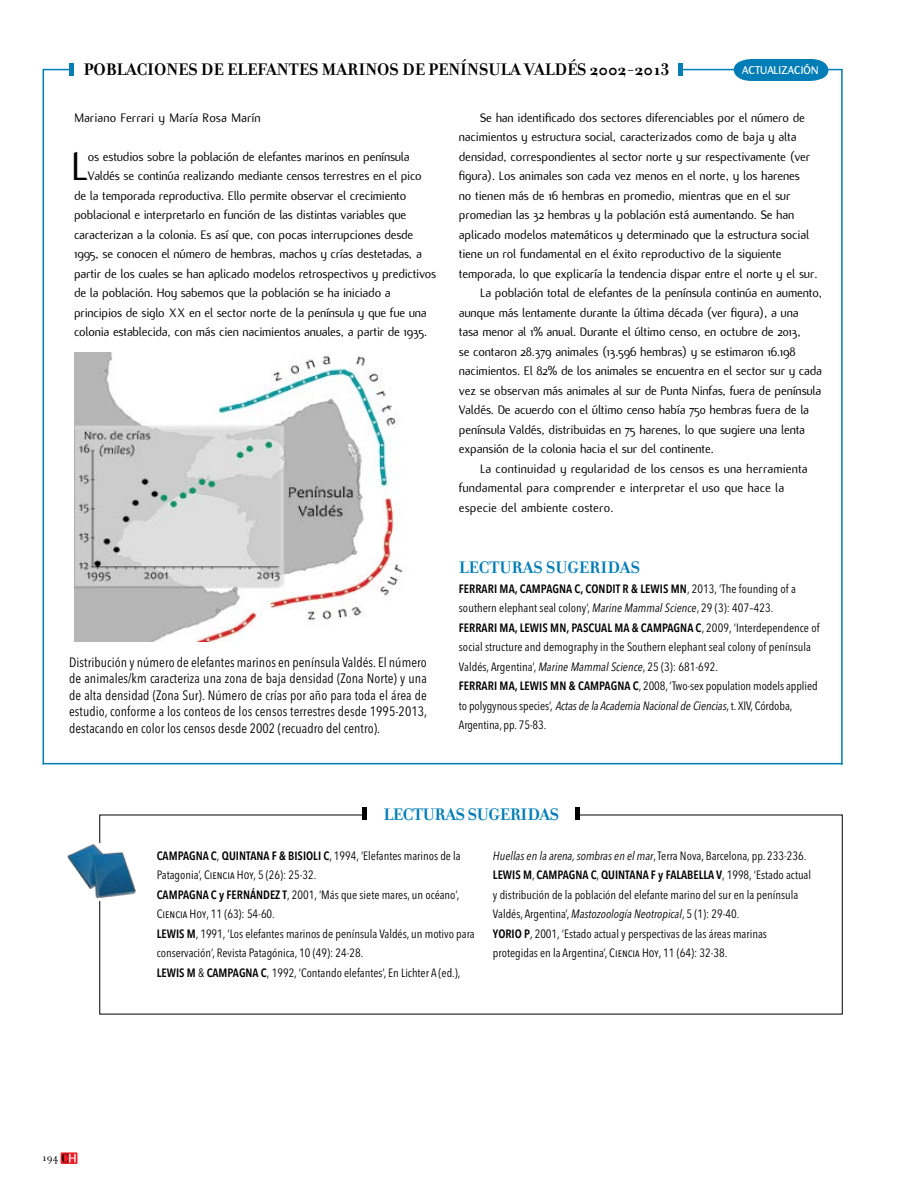
<style>
.page{position:relative;width:915px;height:1191px;background:#fff}
.page>*{position:absolute;margin:0;border:0;box-sizing:border-box;transform-origin:0 0}
.t1{font:43.8px "Flux";color:#000}
.t2{font:700 18px "Filosofia";color:#000}
.t3{font:700 18px "Filosofia";letter-spacing:.005em;color:#007db6}
.t4{font:700 18px "Filosofia";letter-spacing:-.015em;color:#007db6}
.t5{font:13.5px "Flux";letter-spacing:-.015em;color:#000}
.t6{font:condensed 13.5px/16.5px "Avenir Next LT Pro";letter-spacing:.005em;color:#000;text-align:justify}
.t7{font:13.5px "Flux";letter-spacing:.005em;color:#000}
.t8{font:700 12.15px "Flux";color:#fff}
.t9{font:condensed 12px/19.5px "Avenir Next LT Pro";color:#000}
.t10{font:600 condensed 12px "Avenir Next LT Pro";letter-spacing:.005em;color:#000}
.t11{font:11.25px "Filosofia";color:#000}
.s1{font-weight:600}
.s2{font-style:italic}
</style>
<div class="page">
<img style="left:74px;top:352px;width:329px;height:289px">
<hr style="left:575px;top:807px;width:4px;height:12px;background:#000">
<hr style="left:362px;top:807px;width:4px;height:12px;background:#000">
<img style="left:67px;top:844px;width:69px;height:55px">
<hr style="left:43px;top:69px;width:799px;height:1px;background:#007db6">
<hr style="left:43px;top:763px;width:799px;height:1px;background:#007db6">
<div style="left:74px;top:43px;width:603px;height:55px;background:#fff"></div>
<div style="left:69px;top:63px;width:5px;height:12px;background:#007db6"></div>
<div style="left:677px;top:63px;width:5px;height:12px;background:#007db6"></div>
<hr style="left:43px;top:70px;width:1px;height:694px;background:#007db6">
<hr style="left:840px;top:70px;width:2px;height:694px;background:#007db6">
<svg style="left:733px;top:59px;width:95px;height:22px;background:#1487bb"></svg>
<svg style="left:61px;top:1152px;width:16px;height:12px"></svg>
<svg style="left:62px;top:1153px;width:14px;height:9px"></svg>
<h2 class="t2" style="left:83px;top:59px;width:587px">POBLACIONES DE ELEFANTES MARINOS DE PENÍNSULA VALDÉS 2002-2013</h2>
<p class="t8" style="left:741px;top:63px;width:13px">ACTUALI</p>
<p class="t8" style="left:781px;top:63px;width:39px">ZACIÓN</p>
<p class="t7" style="left:74px;top:110px;width:188px">Mariano Ferrari y María Rosa Marín</p>
<h1 class="t1" style="left:71px;top:142px;width:19px">L</h1>
<p class="t5" style="left:88px;top:149px;width:323px">os estudios sobre la población de elefantes marinos en península</p>
<p class="t5" style="left:88px;top:168px;width:335px">Valdés se continúa realizando mediante censos terrestres en el pico</p>
<p class="t5" style="left:74px;top:188px;width:334px">de la temporada reproductiva. Ello permite observar el crecimiento</p>
<p class="t5" style="left:74px;top:207px;width:334px">poblacional e interpretarlo en función de las distintas variables que</p>
<p class="t5" style="left:74px;top:227px;width:341px">caracterizan a la colonia. Es así que, con pocas interrupciones desde</p>
<p class="t5" style="left:74px;top:246px;width:349px">1995, se conocen el número de hembras, machos y crías destetadas, a</p>
<p class="t5" style="left:74px;top:266px;width:363px">partir de los cuales se han aplicado modelos retrospectivos y predictivos</p>
<p class="t5" style="left:74px;top:285px;width:318px">de la población. Hoy sabemos que la población se ha iniciado a</p>
<p class="t5" style="left:74px;top:305px;width:354px">principios de siglo XX en el sector norte de la península y que fue una</p>
<p class="t5" style="left:74px;top:324px;width:354px">colonia establecida, con más cien nacimientos anuales, a partir de 1935.</p>
<p class="t6" style="left:69px;top:654px;width:359px">Distribución y número de elefantes marinos en península Valdés. El número de animales/km caracteriza una zona de baja densidad (Zona Norte) y una de alta densidad (Zona Sur). Número de crías por año para toda el área de estudio, conforme a los conteos de los censos terrestres desde 1995-2013, destacando en color los censos desde 2002 (recuadro del centro).</p>
<p class="t5" style="left:480px;top:110px;width:326px">Se han identificado dos sectores diferenciables por el número de</p>
<p class="t5" style="left:458px;top:129px;width:339px">nacimientos y estructura social, caracterizados como de baja y alta</p>
<p class="t5" style="left:458px;top:149px;width:353px">densidad, correspondientes al sector norte y sur respectivamente (ver</p>
<p class="t5" style="left:458px;top:168px;width:342px">figura). Los animales son cada vez menos en el norte, y los harenes</p>
<p class="t5" style="left:458px;top:188px;width:333px">no tienen más de 16 hembras en promedio, mientras que en el sur</p>
<p class="t5" style="left:458px;top:207px;width:337px">promedian las 32 hembras y la población está aumentando. Se han</p>
<p class="t5" style="left:458px;top:227px;width:352px">aplicado modelos matemáticos y determinado que la estructura social</p>
<p class="t5" style="left:458px;top:246px;width:324px">tiene un rol fundamental en el éxito reproductivo de la siguiente</p>
<p class="t5" style="left:458px;top:266px;width:360px">temporada, lo que explicaría la tendencia dispar entre el norte y el sur.</p>
<p class="t5" style="left:480px;top:285px;width:343px">La población total de elefantes de la península continúa en aumento,</p>
<p class="t5" style="left:458px;top:305px;width:341px">aunque más lentamente durante la última década (ver figura), a una</p>
<p class="t5" style="left:458px;top:324px;width:343px">tasa menor al 1% anual. Durante el último censo, en octubre de 2013,</p>
<p class="t5" style="left:458px;top:344px;width:338px">se contaron 28.379 animales (13.596 hembras) y se estimaron 16.198</p>
<p class="t5" style="left:458px;top:363px;width:364px">nacimientos. El 82% de los animales se encuentra en el sector sur y cada</p>
<p class="t5" style="left:458px;top:383px;width:364px">vez se observan más animales al sur de Punta Ninfas, fuera de península</p>
<p class="t5" style="left:458px;top:402px;width:352px">Valdés. De acuerdo con el último censo había 750 hembras fuera de la</p>
<p class="t5" style="left:458px;top:422px;width:347px">península Valdés, distribuidas en 75 harenes, lo que sugiere una lenta</p>
<p class="t5" style="left:458px;top:441px;width:256px">expansión de la colonia hacia el sur del continente.</p>
<p class="t7" style="left:480px;top:461px;width:329px">La continuidad y regularidad de los censos es una herramienta</p>
<p class="t7" style="left:458px;top:480px;width:327px">fundamental para comprender e interpretar el uso que hace la</p>
<p class="t7" style="left:458px;top:500px;width:156px">especie del ambiente costero.</p>
<h2 class="t3" style="left:458px;top:557px;width:182px">LECTURAS SUGERIDAS</h2>
<p class="t10" style="left:458px;top:581px;width:12px">FERRARI</p>
<p class="t10" style="left:499px;top:581px;width:34px">MA, CAMPAGNA</p>
<p class="t10" style="left:574px;top:581px;width:24px">C, CONDIT</p>
<p class="t10" style="left:622px;top:581px;width:30px">R &amp; LEWIS</p>
<p class="t9" style="left:458px;top:579px;width:338px;text-indent:212px"><span class="s1">MN</span>, 2013, ‘The founding of a southern elephant seal colony’, <span class="s2">Marine Mammal Science</span>, 29 (3): 407–423.<br><span class="s1">FERRARI</span></p>
<p class="t9" style="left:458px;top:618px;width:362px;text-indent:237px"><span class="s1">C</span>, 2009, ‘Interdependence of social structure and demography in the Southern elephant seal colony of península Valdés, Argentina’, <span class="s2">Marine Mammal Science</span>, 25 (3): 681-692.<br><span class="s1">FERRARI</span></p>
<p class="t10" style="left:499px;top:620px;width:32px">MA, LEWIS</p>
<p class="t10" style="left:550px;top:620px;width:34px">MN, PASCUAL</p>
<p class="t10" style="left:614px;top:620px;width:41px">MA &amp; CAMPAGNA</p>
<p class="t9" style="left:458px;top:676px;width:360px;text-indent:174px"><span class="s1">C</span>, 2008, ‘Two-sex population models applied to polygynous species’, <span class="s2">Actas de la Academia Nacional de Ciencias</span>, t. XIV, Córdoba,<br>Argentina, pp. 75-83.</p>
<p class="t10" style="left:499px;top:679px;width:32px">MA, LEWIS</p>
<p class="t10" style="left:550px;top:679px;width:42px">MN &amp; CAMPAGNA</p>
<h2 class="t4" style="left:383px;top:803px;width:177px">LECTURAS SUGERIDAS</h2>
<p class="t9" style="left:157px;top:845px;width:319px"><span class="s1">CAMPAGNA C</span>, <span class="s1">QUINTANA F &amp; BISIOLI C</span>, 1994, ‘Elefantes marinos de la Patagonia’, Ciencia Hoy, 5 (26): 25-32.<br><span class="s1">CAMPAGNA C Y FERNÁNDEZ T</span>, 2001, ‘Más que siete mares, un océano’, Ciencia Hoy, 11 (63): 54-60.<br><span class="s1">LEWIS M</span>, 1991, ‘Los elefantes marinos de península Valdés, un motivo para conservación’, Revista Patagónica, 10 (49): 24-28.<br><span class="s1">LEWIS M</span> &amp; <span class="s1">CAMPAGNA C</span>, 1992, ‘Contando elefantes’, En Lichter A (ed.),</p>
<p class="t9" style="left:493px;top:845px;width:319px"><span class="s2">Huellas en la arena, sombras en el mar</span>, Terra Nova, Barcelona, pp. 233-236.<br><span class="s1">LEWIS M</span>, <span class="s1">CAMPAGNA C</span>, <span class="s1">QUINTANA F Y FALABELLA V</span>, 1998, ‘Estado actual y distribución de la población del elefante marino del sur en la península Valdés, Argentina’, <span class="s2">Mastozoología Neotropical</span>, 5 (1): 29-40.<br><span class="s1">YORIO P</span>, 2001, ‘Estado actual y perspectivas de las áreas marinas protegidas en la Argentina’, Ciencia Hoy, 11 (64): 32-38.</p>
<p class="t11" style="left:43px;top:1151px;width:17px">194</p>
</div>
